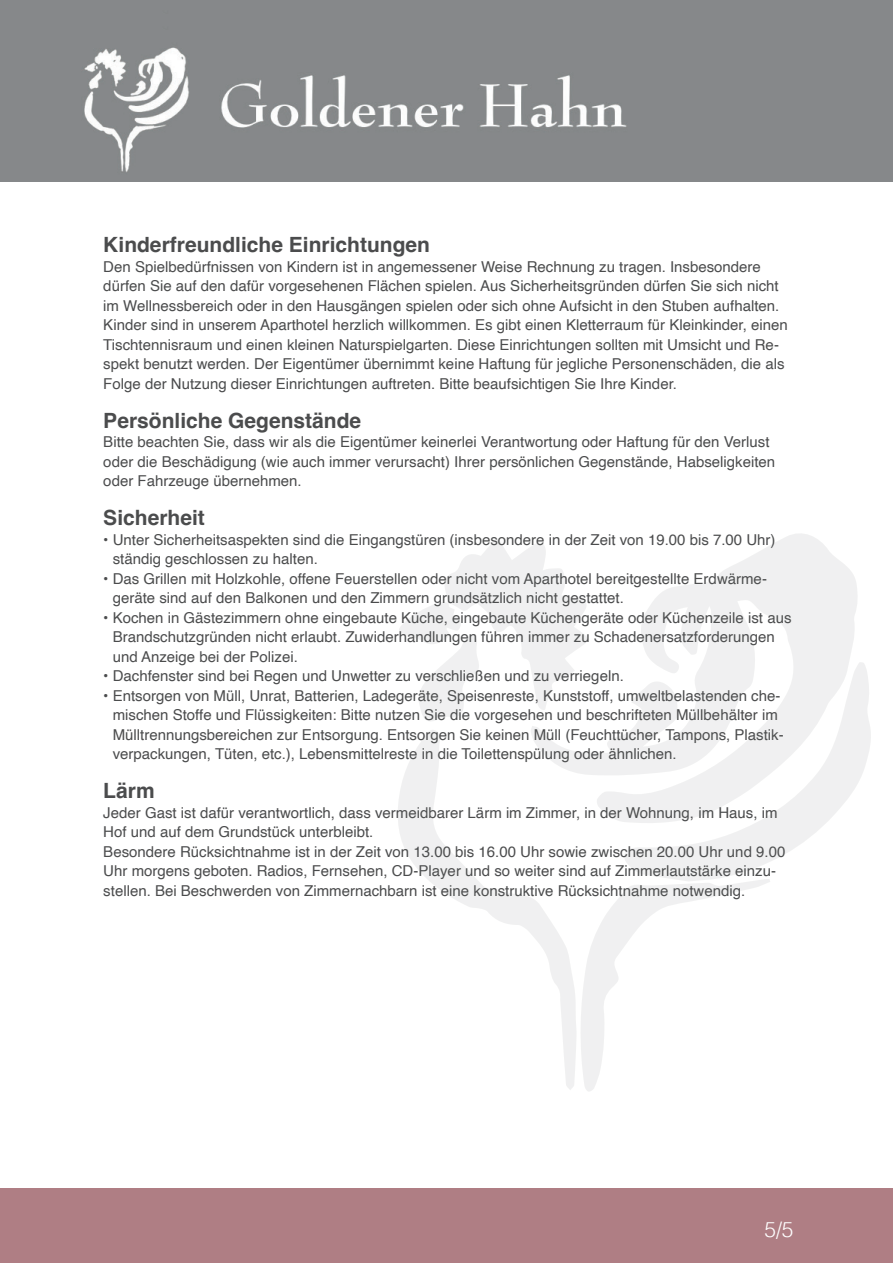
<style>
.page{position:relative;width:893px;height:1263px;background:#fff}
.page>*{position:absolute;margin:0;border:0;box-sizing:border-box;transform-origin:0 0}
.t1{font:700 21px "Helvetica";color:#4b4c4d}
.t2{font:300 21px "Helvetica";color:#fff}
.t3{font:15px/19.5px "Helvetica";color:#4b4c4d}
</style>
<div class="page">
<div style="left:0;top:15px;width:893px;height:15px;background:#86888a"></div>
<div style="left:0;top:1188px;width:893px;height:75px;background:#af7e84"></div>
<svg style="left:532px;top:534px;width:325px;height:287px"></svg>
<svg style="left:622px;top:662px;width:249px;height:217px;fill:#f0f0f1"></svg>
<svg style="left:398px;top:728px;width:179px;height:362px"></svg>
<svg style="left:581px;top:879px;width:189px;height:212px"></svg>
<svg style="left:399px;top:538px;width:189px;height:185px"></svg>
<img style="left:10px;top:30px;width:883px;height:152px">
<h1 class="t1" style="left:103px;top:232px;width:328px">Kinderfreundliche Einrichtungen</h1>
<p class="t3" style="left:103px;top:257px;width:686px">Den Spielbedürfnissen von Kindern ist in angemessener Weise Rechnung zu tragen. Insbesondere dürfen Sie auf den dafür vorgesehenen Flächen spielen. Aus Sicherheitsgründen dürfen Sie sich nicht im Wellnessbereich oder in den Hausgängen spielen oder sich ohne Aufsicht in den Stuben aufhalten.<br>Kinder sind in unserem Aparthotel herzlich willkommen. Es gibt einen Kletterraum für Kleinkinder, einen Tischtennisraum und einen kleinen Naturspielgarten. Diese Einrichtungen sollten mit Umsicht und Re&shy;spekt benutzt werden. Der Eigentümer übernimmt keine Haftung für jegliche Personenschäden, die als Folge der Nutzung dieser Einrichtungen auftreten. Bitte beaufsichtigen Sie Ihre Kinder.</p>
<h1 class="t1" style="left:103px;top:408px;width:259px">Persönliche Gegenstände</h1>
<p class="t3" style="left:103px;top:433px;width:673px">Bitte beachten Sie, dass wir als die Eigentümer keinerlei Verantwortung oder Haftung für den Verlust oder die Beschädigung (wie auch immer verursacht) Ihrer persönlichen Gegenstände, Habseligkeiten oder Fahrzeuge übernehmen.</p>
<h1 class="t1" style="left:103px;top:505px;width:103px">Sicherheit</h1>
<p class="t3" style="left:113px;top:530px;width:664px;text-indent:-9px">• Unter Sicherheitsaspekten sind die Eingangstüren (insbesondere in der Zeit von 19.00 bis 7.00 Uhr) ständig geschlossen zu halten.</p>
<p class="t3" style="left:113px;top:569px;width:656px;text-indent:-9px">• Das Grillen mit Holzkohle, offene Feuerstellen oder nicht vom Aparthotel bereitgestellte Erdwärme&shy;geräte sind auf den Balkonen und den Zimmern grundsätzlich nicht gestattet.</p>
<p class="t3" style="left:113px;top:608px;width:680px;text-indent:-9px">• Kochen in Gästezimmern ohne eingebaute Küche, eingebaute Küchengeräte oder Küchenzeile ist aus<br>Brandschutzgründen nicht erlaubt. Zuwiderhandlungen führen immer zu Schadenersatzforderungen und Anzeige bei der Polizei.</p>
<p class="t3" style="left:103px;top:667px;width:522px">• Dachfenster sind bei Regen und Unwetter zu verschließen und zu verriegeln.</p>
<p class="t3" style="left:113px;top:686px;width:672px;text-indent:-9px">• Entsorgen von Müll, Unrat, Batterien, Ladegeräte, Speisenreste, Kunststoff, umweltbelastenden che&shy;mischen Stoffe und Flüssigkeiten: Bitte nutzen Sie die vorgesehen und beschrifteten Müllbehälter im Mülltrennungsbereichen zur Entsorgung. Entsorgen Sie keinen Müll (Feuchttücher, Tampons, Plastik&shy;verpackungen, Tüten, etc.), Lebensmittelreste in die Toilettenspülung oder ähnlichen.</p>
<h1 class="t1" style="left:103px;top:778px;width:53px">Lärm</h1>
<p class="t3" style="left:103px;top:803px;width:683px">Jeder Gast ist dafür verantwortlich, dass vermeidbarer Lärm im Zimmer, in der Wohnung, im Haus, im Hof und auf dem Grundstück unterbleibt.<br>Besondere Rücksichtnahme ist in der Zeit von 13.00 bis 16.00 Uhr sowie zwischen 20.00 Uhr und 9.00<br>Uhr morgens geboten. Radios, Fernsehen, CD-Player und so weiter sind auf Zimmerlautstärke einzu&shy;stellen. Bei Beschwerden von Zimmernachbarn ist eine konstruktive Rücksichtnahme notwendig.</p>
<h1 class="t2" style="left:764px;top:1212px;width:31px">5/5</h1>
</div>
